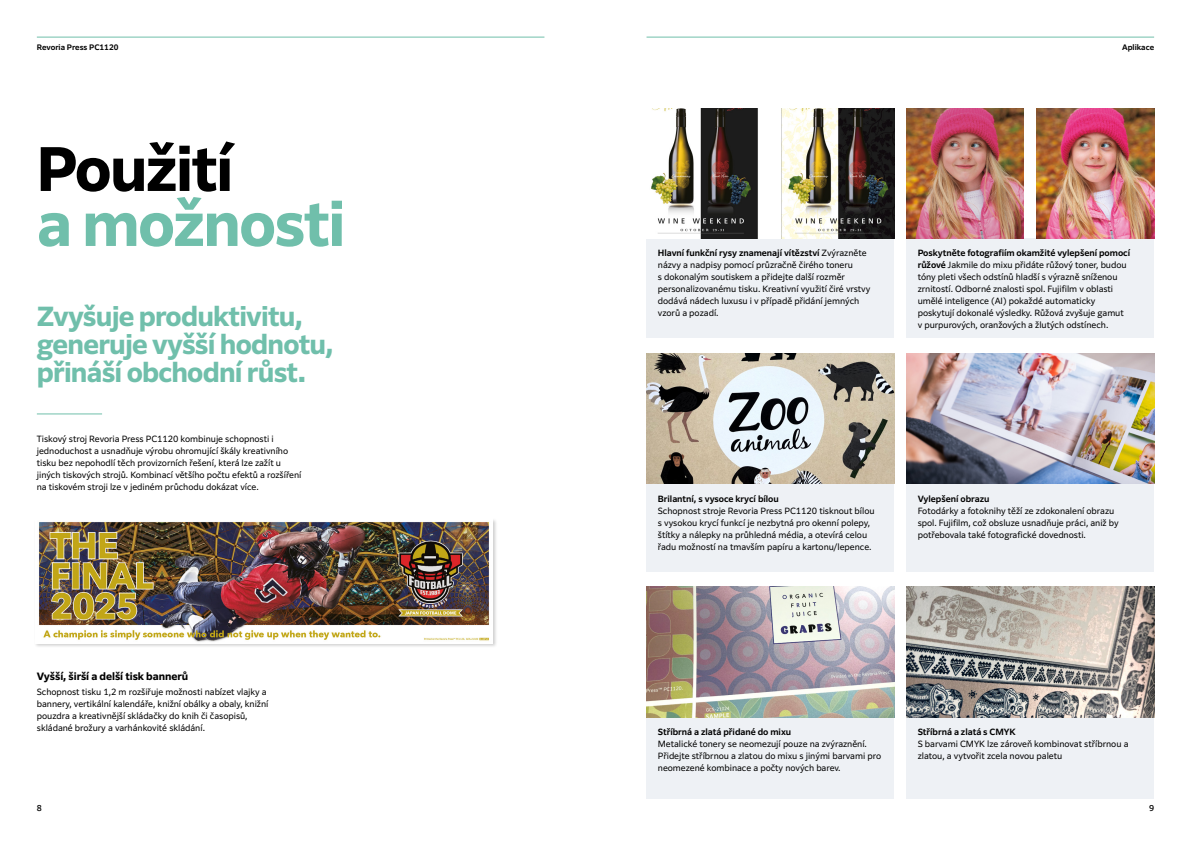
<style>
.page{position:relative;width:1191px;height:842px;background:#fff}
.page>*{position:absolute;margin:0;border:0;box-sizing:border-box;transform-origin:0 0}
.t1{font:700 59px/55px "Clarimo UDPE";letter-spacing:-.03em;color:#70bfab}
.Subhead_2_product_green{font:700 26px/28px "Clarimo UDPE";letter-spacing:-.03em;color:#70bfab}
.Subhead-1_black{font:700 10px "Clarimo UDPE";letter-spacing:-.005em;color:#000}
.Body_copy_black_8_5{font:8.5px/12px "Clarimo UDPE";letter-spacing:-.005em;color:#000}
.t2{font:500 8px "Clarimo UDPE";color:#000}
.t3{font:600 7.5px "Clarimo UDPE";color:#000}
.s1{color:#000}
.s2{font-weight:600}
</style>
<div class="page">
<hr style="left:37px;top:413px;width:65px;height:1px;background:#70bfab">
<div style="left:34px;top:518px;width:464px;height:130px;background:#000;opacity:.19"></div>
<img style="left:35px;top:519px;width:458px;height:124px">
<div style="left:646px;top:238px;width:248px;height:100px;background:#eef1f5"></div>
<div style="left:646px;top:484px;width:248px;height:87px;background:#eef1f5"></div>
<div style="left:646px;top:717px;width:248px;height:82px;background:#eef1f5"></div>
<div style="left:906px;top:484px;width:248px;height:87px;background:#eef1f5"></div>
<div style="left:906px;top:717px;width:248px;height:82px;background:#eef1f5"></div>
<div style="left:906px;top:238px;width:248px;height:100px;background:#eef1f5"></div>
<img style="left:906px;top:586px;width:248px;height:131px">
<img style="left:646px;top:587px;width:248px;height:130px">
<img style="left:906px;top:353px;width:248px;height:131px">
<img style="left:646px;top:353px;width:248px;height:131px">
<img style="left:651px;top:108px;width:243px;height:130px">
<img style="left:1036px;top:108px;width:118px;height:130px">
<img style="left:906px;top:108px;width:117px;height:130px">
<hr style="left:646px;top:37px;width:508px;height:1px;background:#70bfab">
<hr style="left:37px;top:37px;width:507px;height:1px;background:#70bfab">
<p class="t3" style="left:37px;top:41px;width:83px">Revoria Press PC1120</p>
<p class="t1" style="left:36px;top:138px;width:311px"><span class="s1">Použití<br></span>a možnosti</p>
<p class="Subhead_2_product_green" style="left:37px;top:301px;width:298px">Zvyšuje produktivitu, generuje vyšší hodnotu, přináší obchodní růst.</p>
<p class="Body_copy_black_8_5" style="left:37px;top:432px;width:266px">Tiskový stroj Revoria Press PC1120 kombinuje schopnosti i jednoduchost a usnadňuje výrobu ohromující škály kreativního tisku bez nepohodlí těch provizorních řešení, která lze zažít u jiných tiskových strojů. Kombinací většího počtu efektů a rozšíření na tiskovém stroji lze v jediném průchodu dokázat více.</p>
<p class="Subhead-1_black" style="left:37px;top:668px;width:153px">Vyšší, širší a delší tisk bannerů</p>
<p class="Body_copy_black_8_5" style="left:37px;top:685px;width:233px">Schopnost tisku 1,2 m rozšiřuje možnosti nabízet vlajky a bannery, vertikální kalendáře, knižní obálky a obaly, knižní pouzdra a kreativnější skládačky do knih či časopisů, skládané brožury a varhánkovité skládání.</p>
<p class="t3" style="left:1122px;top:41px;width:34px">Aplikace</p>
<p class="Body_copy_black_8_5" style="left:658px;top:247px;width:214px"><span class="s2">Hlavní funkční rysy znamenají vítězství</span> Zvýrazněte názvy a nadpisy pomocí průzračně čirého toneru<br>s dokonalým soutiskem a přidejte další rozměr personalizovanému tisku. Kreativní využití čiré vrstvy dodává nádech luxusu i v případě přidání jemných vzorů a pozadí.</p>
<p class="Body_copy_black_8_5" style="left:917px;top:247px;width:214px"><span class="s2">Poskytněte fotografiím okamžité vylepšení pomocí růžové</span> Jakmile do mixu přidáte růžový toner, budou tóny pleti všech odstínů hladší s výrazně sníženou zrnitostí. Odborné znalosti spol. Fujifilm v oblasti umělé inteligence (AI) pokaždé automaticky poskytují dokonalé výsledky. Růžová zvyšuje gamut v purpurových, oranžových a žlutých odstínech.</p>
<p class="Body_copy_black_8_5" style="left:658px;top:492px;width:218px"><span class="s2">Brilantní, s vysoce krycí bílou<br></span>Schopnost stroje Revoria Press PC1120 tisknout bílou s vysokou krycí funkcí je nezbytná pro okenní polepy, štítky a nálepky na průhledná média, a otevírá celou řadu možností na tmavším papíru a kartonu/lepence.</p>
<p class="Body_copy_black_8_5" style="left:917px;top:492px;width:203px"><span class="s2">Vylepšení obrazu<br></span>Fotodárky a fotoknihy těží ze zdokonalení obrazu spol. Fujifilm, což obsluze usnadňuje práci, aniž by potřebovala také fotografické dovednosti.</p>
<p class="Body_copy_black_8_5" style="left:658px;top:725px;width:225px"><span class="s2">Stříbrná a zlatá přidané do mixu<br></span>Metalické tonery se neomezují pouze na zvýraznění.<br>Přidejte stříbrnou a zlatou do mixu s jinými barvami pro neomezené kombinace a počty nových barev.</p>
<p class="Body_copy_black_8_5" style="left:917px;top:725px;width:212px"><span class="s2">Stříbrná a zlatá s CMYK<br></span>S barvami CMYK lze zároveň kombinovat stříbrnou a zlatou, a vytvořit zcela novou paletu</p>
<p class="t2" style="left:37px;top:802px;width:7px">8</p>
<p class="t2" style="left:1149px;top:802px;width:7px">9</p>
</div>
